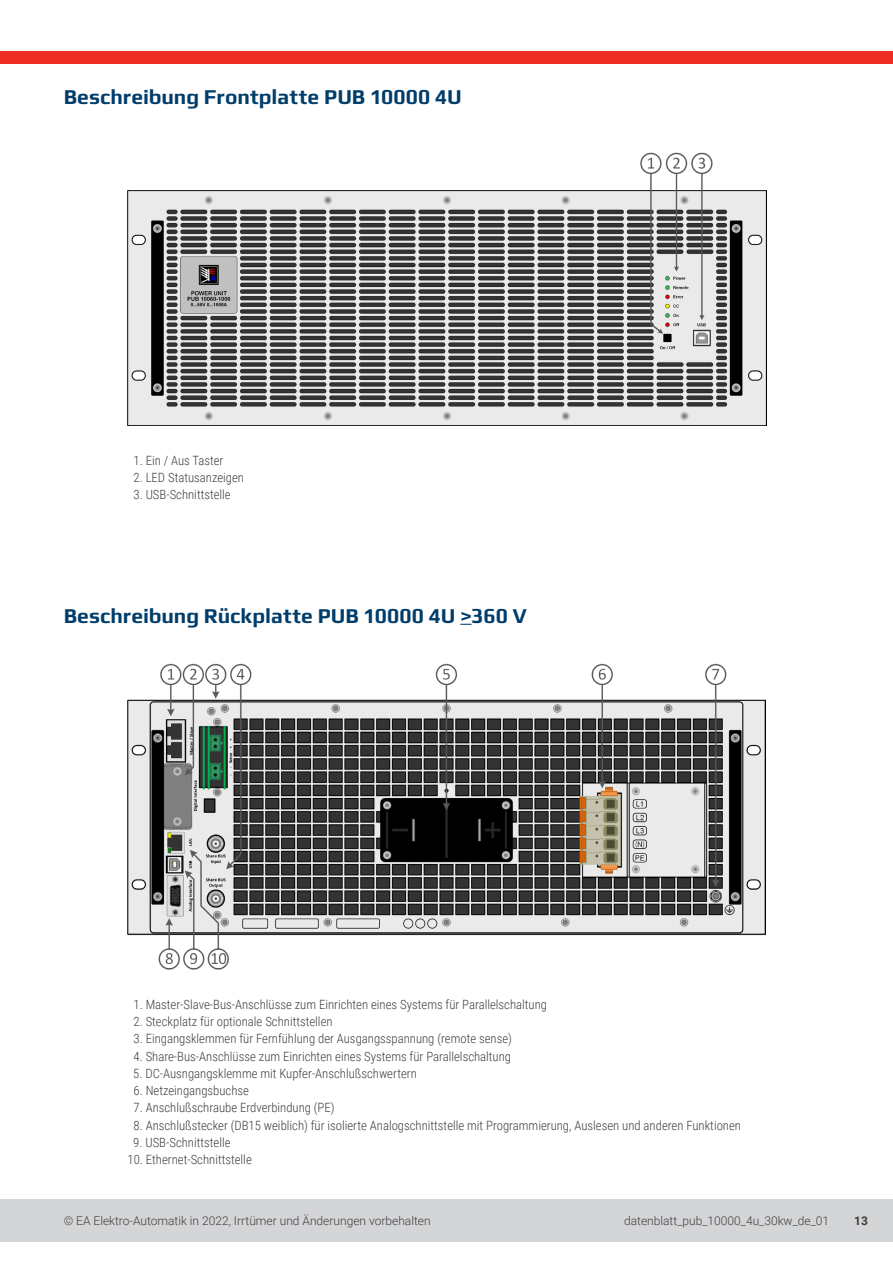
<style>
.page{position:relative;width:893px;height:1263px;background:#fff}
.page>*{position:absolute;margin:0;border:0;box-sizing:border-box;transform-origin:0 0}
.t1{font:700 21px "Play";color:#003d6a}
.t2{font:300 12.75px "Roboto Condensed";color:#3e3e3f}
.t3{font:300 12px "Roboto";color:#3e3e3f}
.t4{font:700 12px "Roboto";color:#3e3e3f}
</style>
<div class="page">
<div style="left:0;top:1199px;width:893px;height:43px;background:#d4d5d7"></div>
<div style="left:0;top:51px;width:893px;height:13px;background:#ee2e22"></div>
<img style="left:128px;top:663px;width:637px;height:307px">
<img style="left:128px;top:152px;width:638px;height:273px">
<p class="t1" style="left:64px;top:82px;width:400px">Beschreibung Frontplatte PUB 10000 4U</p>
<p class="t2" style="left:134px;top:451px;width:91px">1. Ein / Aus Taster</p>
<p class="t2" style="left:134px;top:468px;width:112px">2. LED Statusanzeigen</p>
<p class="t2" style="left:134px;top:486px;width:99px">3. USB-Schnittstelle</p>
<p class="t1" style="left:64px;top:601px;width:464px">Beschreibung Rückplatte PUB 10000 4U &gt;360 V</p>
<p class="t2" style="left:134px;top:995px;width:415px">1. Master-Slave-Bus-Anschlüsse zum Einrichten eines Systems für Parallelschaltung</p>
<p class="t2" style="left:134px;top:1013px;width:201px">2. Steckplatz für optionale Schnittstellen</p>
<p class="t2" style="left:134px;top:1030px;width:380px">3. Eingangsklemmen für Fernfühlung der Ausgangsspannung (remote sense)</p>
<p class="t2" style="left:134px;top:1047px;width:379px">4. Share-Bus-Anschlüsse zum Einrichten eines Systems für Parallelschaltung</p>
<p class="t2" style="left:133px;top:1064px;width:285px">5. DC-Ausngangsklemme mit Kupfer-Anschlußschwertern</p>
<p class="t2" style="left:134px;top:1082px;width:117px">6. Netzeingangsbuchse</p>
<p class="t2" style="left:134px;top:1099px;width:203px">7. Anschlußschraube Erdverbindung (PE)</p>
<p class="t2" style="left:134px;top:1116px;width:609px">8. Anschlußstecker (DB15 weiblich) für isolierte Analogschnittstelle mit Programmierung, Auslesen und anderen Funktionen</p>
<p class="t2" style="left:133px;top:1133px;width:99px">9. USB-Schnittstelle</p>
<p class="t2" style="left:128px;top:1151px;width:126px">10. Ethernet-Schnittstelle</p>
<p class="t3" style="left:64px;top:1212px;width:368px">© EA Elektro-Automatik in 2022, Irrtümer und Änderungen vorbehalten</p>
<p class="t3" style="left:624px;top:1212px;width:207px">datenblatt_pub_10000_4u_30kw_de_01</p>
<p class="t4" style="left:854px;top:1212px;width:15px">13</p>
</div>
